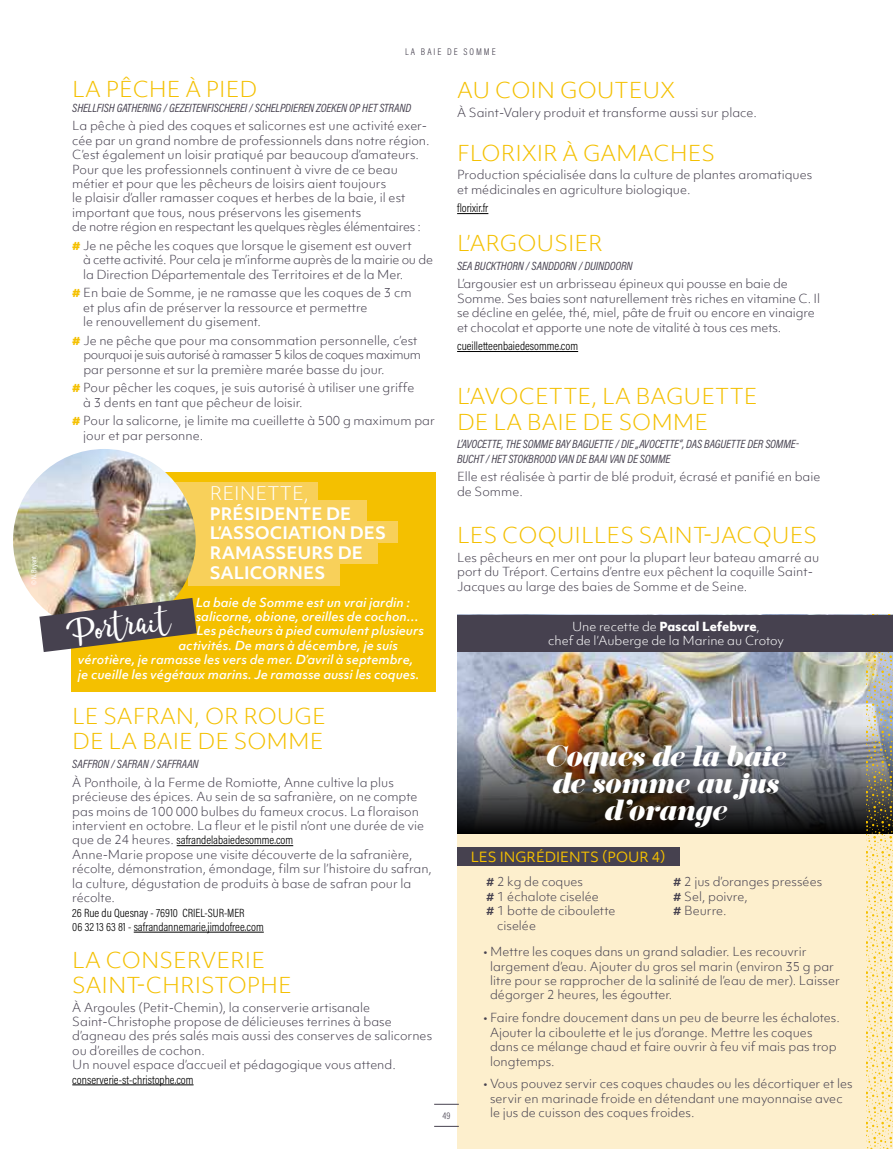
<style>
.page{position:relative;width:893px;height:1149px;background:#fff}
.page>*{position:absolute;margin:0;border:0;box-sizing:border-box;transform-origin:0 0}
.t1{font:39px "Moments";color:#fff}
.t2{font:italic 25.5px/27px "Eloquent JF Pro";color:#fff;text-align:center}
.t3{font:300 21px/25.2px "Objektiv Mk 1";color:#f4c000}
.t4{font:300 18px "Objektiv Mk 1";color:#fff}
.t5{font:700 16.5px/19.8px "Objektiv Mk 1";color:#fff}
.t6{font:13.5px "Objektiv Mk 1";color:#f4c000}
.t7{font:300 12px/14.4px "Objektiv Mk 1";color:#46414f}
.t8{font:italic 500 12px "Objektiv Mk 1";color:#fff}
.t9{font:italic 12px/14.4px "Acumin Pro Cond";letter-spacing:-.01em;color:#46414f}
.t10{font:300 12px/14.4px "Acumin Pro Cond";color:#000}
.t11{font:300 12px/14.4px "Objektiv Mk 1";color:#fff;text-align:center}
.t12{font:300 9.75px "Acumin Pro Cond";letter-spacing:.2em;color:#46414f}
.t13{font:7.5px "Acumin Pro Cond";color:#fff}
.s1{font-weight:800;color:#f4c000}
.s2{font-weight:800}
.s3{font-family:"Objektiv Mk 1";color:#46414f}
.s4{font-weight:700}
</style>
<div class="page">
<div style="left:457px;top:614px;width:436px;height:534px;background:#fdefcd"></div>
<img style="left:457px;top:651px;width:410px;height:73px">
<img style="left:457px;top:724px;width:410px;height:109px">
<hr style="left:457px;top:351px;width:121px;height:1px;background:#000">
<hr style="left:457px;top:213px;width:31px;height:1px;background:#000">
<img style="left:867px;top:651px;width:26px;height:497px">
<div style="left:72px;top:472px;width:364px;height:219px;background:#f4c000"></div>
<div style="left:188px;top:500px;width:179px;height:21px;background:#f8d05a"></div>
<div style="left:188px;top:521px;width:210px;height:21px;background:#f8d05a"></div>
<div style="left:188px;top:542px;width:190px;height:21px;background:#f8d05a"></div>
<div style="left:188px;top:563px;width:152px;height:22px;background:#f8d05a"></div>
<div style="left:166px;top:482px;width:152px;height:21px;background:#f8d05a"></div>
<img style="left:13px;top:449px;width:183px;height:182px;border-radius:91px">
<svg style="left:39px;top:597px;width:158px;height:55px"></svg>
<hr style="left:177px;top:845px;width:116px;height:1px;background:#000">
<hr style="left:134px;top:931px;width:130px;height:1px;background:#000">
<hr style="left:72px;top:1084px;width:122px;height:1px;background:#000">
<div style="left:457px;top:847px;width:222px;height:18px;background:#46414f"></div>
<div style="left:457px;top:614px;width:436px;height:37px;background:#46414f"></div>
<svg style="left:434px;top:1103px;width:25px;height:1px"></svg>
<svg style="left:434px;top:1125px;width:25px;height:1px"></svg>
<p class="t13" style="left:29px;top:585px;width:31px;rotate:-90deg">© N. Bryant</p>
<p class="t12" style="left:405px;top:45px;width:92px">LA BAIE DE SOMME</p>
<h3 class="t3" style="left:72px;top:77px;width:186px">LA PÊCHE À PIED</h3>
<p class="t9" style="left:72px;top:100px;width:340px">SHELLFISH GATHERING / GEZEITENFISCHEREI / SCHELPDIEREN ZOEKEN OP HET STRAND</p>
<p class="t7" style="left:72px;top:119px;width:359px">La pêche à pied des coques et salicornes est une activité exer&shy;cée par un grand nombre de professionnels dans notre région.<br>C’est également un loisir pratiqué par beaucoup d’amateurs.<br>Pour que les professionnels continuent à vivre de ce beau métier et pour que les pêcheurs de loisirs aient toujours<br>le plaisir d’aller ramasser coques et herbes de la baie, il est important que tous, nous préservons les gisements<br>de notre région en respectant les quelques règles élémentaires :</p>
<p class="t7" style="left:83px;top:238px;width:351px;text-indent:-11px"><span class="s1">#</span> Je ne pêche les coques que lorsque le gisement est ouvert<br>à cette activité. Pour cela je m’informe auprès de la mairie ou de la Direction Départementale des Territoires et de la Mer.</p>
<p class="t7" style="left:83px;top:285px;width:330px;text-indent:-11px"><span class="s1">#</span> En baie de Somme, je ne ramasse que les coques de 3 cm et plus afin de préserver la ressource et permettre<br>le renouvellement du gisement.</p>
<p class="t7" style="left:83px;top:333px;width:339px;text-indent:-11px"><span class="s1">#</span> Je ne pêche que pour ma consommation personnelle, c’est pourquoi je suis autorisé à ramasser 5 kilos de coques maximum par personne et sur la première marée basse du jour.</p>
<p class="t7" style="left:83px;top:380px;width:333px;text-indent:-11px"><span class="s1">#</span> Pour pêcher les coques, je suis autorisé à utiliser une griffe à 3 dents en tant que pêcheur de loisir.</p>
<p class="t7" style="left:83px;top:413px;width:353px;text-indent:-11px"><span class="s1">#</span> Pour la salicorne, je limite ma cueillette à 500 g maximum par jour et par personne.</p>
<h3 class="t4" style="left:210px;top:480px;width:101px">REINETTE,</h3>
<h3 class="t5" style="left:210px;top:503px;width:178px">PRÉSIDENTE DE<br>L’ASSOCIATION DES<br>RAMASSEURS DE<br>SALICORNES</h3>
<p class="t8" style="left:196px;top:593px;width:216px">La baie de Somme est un vrai jardin :</p>
<p class="t8" style="left:196px;top:608px;width:225px">salicorne, obione, oreilles de cochon…</p>
<p class="t8" style="left:196px;top:622px;width:229px">Les pêcheurs à pied cumulent plusieurs</p>
<p class="t8" style="left:178px;top:636px;width:221px">activités. De mars à décembre, je suis</p>
<p class="t8" style="left:78px;top:651px;width:337px">vérotière, je ramasse les vers de mer. D’avril à septembre,</p>
<p class="t8" style="left:78px;top:665px;width:343px">je cueille les végétaux marins. Je ramasse aussi les coques.</p>
<h1 class="t1" style="left:63px;top:608px;width:107px;rotate:-7deg">Portrait</h1>
<h3 class="t3" style="left:457px;top:77px;width:220px">AU COIN GOUTEUX</h3>
<p class="t7" style="left:457px;top:105px;width:301px">À Saint-Valery produit et transforme aussi sur place.</p>
<h3 class="t3" style="left:457px;top:140px;width:260px">FLORIXIR À GAMACHES</h3>
<p class="t7" style="left:457px;top:167px;width:357px">Production spécialisée dans la culture de plantes aromatiques et médicinales en agriculture biologique.</p>
<p class="t10" style="left:457px;top:201px;width:33px">florixir.fr</p>
<h3 class="t3" style="left:457px;top:230px;width:147px">L’ARGOUSIER</h3>
<p class="t9" style="left:457px;top:258px;width:177px">SEA BUCKTHORN / SANDDORN / DUINDOORN</p>
<p class="t7" style="left:457px;top:276px;width:365px">L’argousier est un arbrisseau épineux qui pousse en baie de Somme. Ses baies sont naturellement très riches en vitamine C. Il se décline en gelée, thé, miel, pâte de fruit ou encore en vinaigre et chocolat et apporte une note de vitalité à tous ces mets.</p>
<p class="t10" style="left:457px;top:338px;width:123px">cueilletteenbaiedesomme.com</p>
<h3 class="t3" style="left:457px;top:383px;width:302px">L’AVOCETTE, LA BAGUETTE<br>DE LA BAIE DE SOMME</h3>
<p class="t9" style="left:457px;top:436px;width:343px">L’AVOCETTE, THE SOMME BAY BAGUETTE / DIE „AVOCETTE“, DAS BAGUETTE DER SOMME-<br>BUCHT / HET STOKBROOD VAN DE BAAI VAN DE SOMME</p>
<p class="t7" style="left:457px;top:469px;width:365px">Elle est réalisée à partir de blé produit, écrasé et panifié en baie de Somme.</p>
<h3 class="t3" style="left:457px;top:522px;width:362px">LES COQUILLES SAINT-JACQUES</h3>
<p class="t7" style="left:457px;top:550px;width:364px">Les pêcheurs en mer ont pour la plupart leur bateau amarré au port du Tréport. Certains d’entre eux pêchent la coquille Saint-<br>Jacques au large des baies de Somme et de Seine.</p>
<p class="t11" style="left:548px;top:619px;width:237px">Une recette de <span class="s2">Pascal Lefebvre</span>,<br>chef de l’Auberge de la Marine au Crotoy</p>
<h3 class="t3" style="left:72px;top:703px;width:255px">LE SAFRAN, OR ROUGE<br>DE LA BAIE DE SOMME</h3>
<p class="t9" style="left:72px;top:756px;width:128px">SAFFRON / SAFRAN / SAFFRAAN</p>
<p class="t7" style="left:72px;top:774px;width:353px">À Ponthoile, à la Ferme de Romiotte, Anne cultive la plus précieuse des épices. Au sein de sa safranière, on ne compte pas moins de 100 000 bulbes du fameux crocus. La floraison intervient en octobre. La fleur et le pistil n’ont une durée de vie</p>
<p class="t10" style="left:72px;top:832px;width:222px"><span class="s3">que de 24 heures.</span> safrandelabaiedesomme.com</p>
<p class="t7" style="left:72px;top:846px;width:361px">Anne-Marie propose une visite découverte de la safranière, récolte, démonstration, émondage, film sur l’histoire du safran, la culture, dégustation de produits à base de safran pour la récolte.</p>
<p class="t10" style="left:72px;top:904px;width:193px">26 Rue du Quesnay - 76910 CRIEL-SUR-MER<br>06 32 13 63 81 - safrandannemarie.jimdofree.com</p>
<h3 class="t3" style="left:72px;top:946px;width:221px">LA CONSERVERIE<br>SAINT-CHRISTOPHE</h3>
<p class="t7" style="left:72px;top:999px;width:361px">À Argoules (Petit-Chemin), la conserverie artisanale Saint-Christophe propose de délicieuses terrines à base d’agneau des prés salés mais aussi des conserves de salicornes ou d’oreilles de cochon.<br>Un nouvel espace d’accueil et pédagogique vous attend.</p>
<p class="t10" style="left:72px;top:1071px;width:123px">conserverie-st-christophe.com</p>
<p class="t12" style="left:442px;top:1108px;width:9px">49</p>
<h2 class="t2" style="left:544px;top:743px;width:242px">Coques de la baie de somme au jus d’orange</h2>
<p class="t6" style="left:471px;top:847px;width:196px">LES INGRÉDIENTS (POUR 4)</p>
<p class="t7" style="left:486px;top:874px;width:98px"><span class="s4">#</span> 2 kg de coques</p>
<p class="t7" style="left:486px;top:888px;width:114px"><span class="s4">#</span> 1 échalote ciselée</p>
<p class="t7" style="left:486px;top:903px;width:131px"><span class="s4">#</span> 1 botte de ciboulette</p>
<p class="t7" style="left:497px;top:917px;width:40px">ciselée</p>
<p class="t7" style="left:673px;top:874px;width:151px"><span class="s4">#</span> 2 jus d’oranges pressées <span class="s4">#</span> Sel, poivre,<br><span class="s4">#</span> Beurre.</p>
<p class="t7" style="left:490px;top:944px;width:351px;text-indent:-7px">• Mettre les coques dans un grand saladier. Les recouvrir largement d’eau. Ajouter du gros sel marin (environ 35 g par litre pour se rapprocher de la salinité de l’eau de mer). Laisser dégorger 2 heures, les égoutter.</p>
<p class="t7" style="left:490px;top:1010px;width:351px;text-indent:-7px">• Faire fondre doucement dans un peu de beurre les échalotes.<br>Ajouter la ciboulette et le jus d’orange. Mettre les coques dans ce mélange chaud et faire ouvrir à feu vif mais pas trop longtemps.</p>
<p class="t7" style="left:490px;top:1076px;width:364px;text-indent:-7px">• Vous pouvez servir ces coques chaudes ou les décortiquer et les servir en marinade froide en détendant une mayonnaise avec le jus de cuisson des coques froides.</p>
</div>
